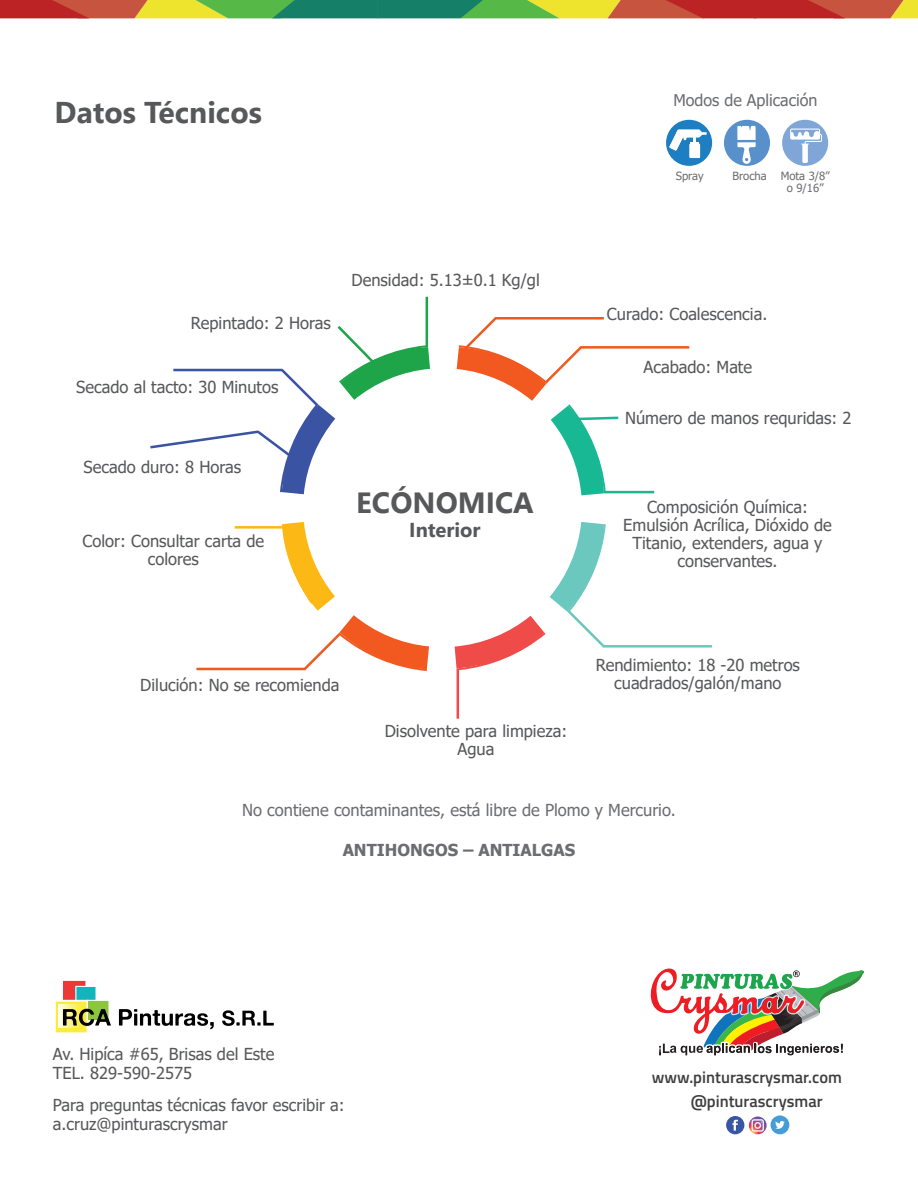
<style>
.page{position:relative;width:918px;height:1188px;background:#fff}
.page>*{position:absolute;margin:0;border:0;box-sizing:border-box;transform-origin:0 0}
.t1{font:700 30px "Nirmala UI";color:#57585a}
.t2{font:700 29.25px "Nirmala UI";color:#57585a}
.t3{font:700 20.25px "Nirmala UI";color:#57585a}
.t4{font:16.5px/18px "Tahoma";color:#57585a;text-align:center}
.t5{font:16.5px "Tahoma";color:#6c6d70}
.t6{font:600 16.5px/23.5px "Titillium";color:#3e3e3f}
.t7{font:700 16.5px "Tahoma";color:#6c6d70}
.t8{font:16.05px "Tahoma";color:#6c6d70}
.t9{font:11.25px/12.6px "Tahoma";color:#6c6d70}
</style>
<div class="page">
<svg style="left:55px;top:980px;width:56px;height:53px"></svg>
<svg style="left:119px;top:1009px;width:95px;height:20px"></svg>
<svg style="left:222px;top:1010px;width:52px;height:16px"></svg>
<div style="left:726px;top:1116px;width:18px;height:18px;background:#3856a5;border-radius:50%"></div>
<svg style="left:732px;top:1120px;width:6px;height:11px"></svg>
<div style="left:771px;top:1116px;width:18px;height:18px;background:#469dd6;border-radius:9px"></div>
<svg style="left:775px;top:1121px;width:10px;height:8px"></svg>
<svg style="left:749px;top:1117px;width:18px;height:17px"></svg>
<svg style="left:751px;top:1119px;width:13px;height:13px"></svg>
<svg style="left:0;top:0;width:918px;height:18px;background:#957a3f"></svg>
<div style="left:666px;top:120px;width:46px;height:46px;background:#1d7fc2;border-radius:50%"></div>
<div style="left:724px;top:120px;width:46px;height:46px;background:#5890cc;border-radius:50%"></div>
<div style="left:782px;top:120px;width:46px;height:46px;background:#7fa6d7;border-radius:50%"></div>
<svg style="left:790px;top:129px;width:32px;height:34px"></svg>
<svg style="left:737px;top:126px;width:19px;height:38px"></svg>
<svg style="left:196px;top:522px;width:233px;height:149px"></svg>
<svg style="left:455px;top:522px;width:257px;height:197px"></svg>
<svg style="left:457px;top:317px;width:232px;height:178px"></svg>
<svg style="left:150px;top:297px;width:280px;height:197px"></svg>
<svg style="left:650px;top:968px;width:214px;height:88px"></svg>
<svg style="left:669px;top:130px;width:37px;height:28px"></svg>
<h1 class="t1" style="left:55px;top:87px;width:209px">Datos Técnicos</h1>
<p class="t4" style="left:191px;top:315px;width:141px">Repintado: 2 Horas</p>
<p class="t4" style="left:76px;top:379px;width:204px">Secado al tacto: 30 Minutos</p>
<p class="t4" style="left:352px;top:272px;width:190px">Densidad: 5.13±0.1 Kg/gl</p>
<p class="t4" style="left:84px;top:458px;width:159px">Secado duro: 8 Horas</p>
<p class="t4" style="left:83px;top:533px;width:183px">Color: Consultar carta de colores</p>
<h2 class="t2" style="left:356px;top:479px;width:179px">ECÓNOMICA</h2>
<p class="t3" style="left:409px;top:513px;width:73px">Interior</p>
<p class="t8" style="left:674px;top:89px;width:146px">Modos de Aplicación</p>
<p class="t9" style="left:676px;top:170px;width:29px">Spray</p>
<p class="t9" style="left:787px;top:170px;width:45px;text-indent:-54px">Brocha Mota 3/8” o 9/16”</p>
<p class="t4" style="left:607px;top:306px;width:162px">Curado: Coalescencia.</p>
<p class="t4" style="left:644px;top:359px;width:110px">Acabado: Mate</p>
<p class="t4" style="left:625px;top:410px;width:228px">Número de manos requridas: 2</p>
<p class="t4" style="left:623px;top:499px;width:210px">Composición Química:<br>Emulsión Acrílica, Dióxido de<br>Titanio, extenders, agua y conservantes.</p>
<p class="t4" style="left:596px;top:657px;width:206px">Rendimiento: 18 -20 metros</p>
<p class="t4" style="left:140px;top:677px;width:201px">Dilución: No se recomienda</p>
<p class="t4" style="left:614px;top:675px;width:169px">cuadrados/galón/mano</p>
<p class="t4" style="left:385px;top:723px;width:184px">Disolvente para limpieza:<br>Agua</p>
<p class="t5" style="left:242px;top:799px;width:435px">No contiene contaminantes, está libre de Plomo y Mercurio.</p>
<p class="t7" style="left:343px;top:838px;width:234px">ANTIHONGOS – ANTIALGAS</p>
<p class="t4" style="left:53px;top:1045px;width:223px;line-height:19.8px;text-align:left">Av. Hipíca #65, Brisas del Este<br>TEL. 829-590-2575</p>
<p class="t4" style="left:53px;top:1096px;width:293px;line-height:19.8px;text-align:left">Para preguntas técnicas favor escribir a: a.cruz@pinturascrysmar</p>
<p class="t6" style="left:691px;top:1065px;width:153px;text-indent:-39px">www.pinturascrysmar.com @pinturascrysmar</p>
</div>
